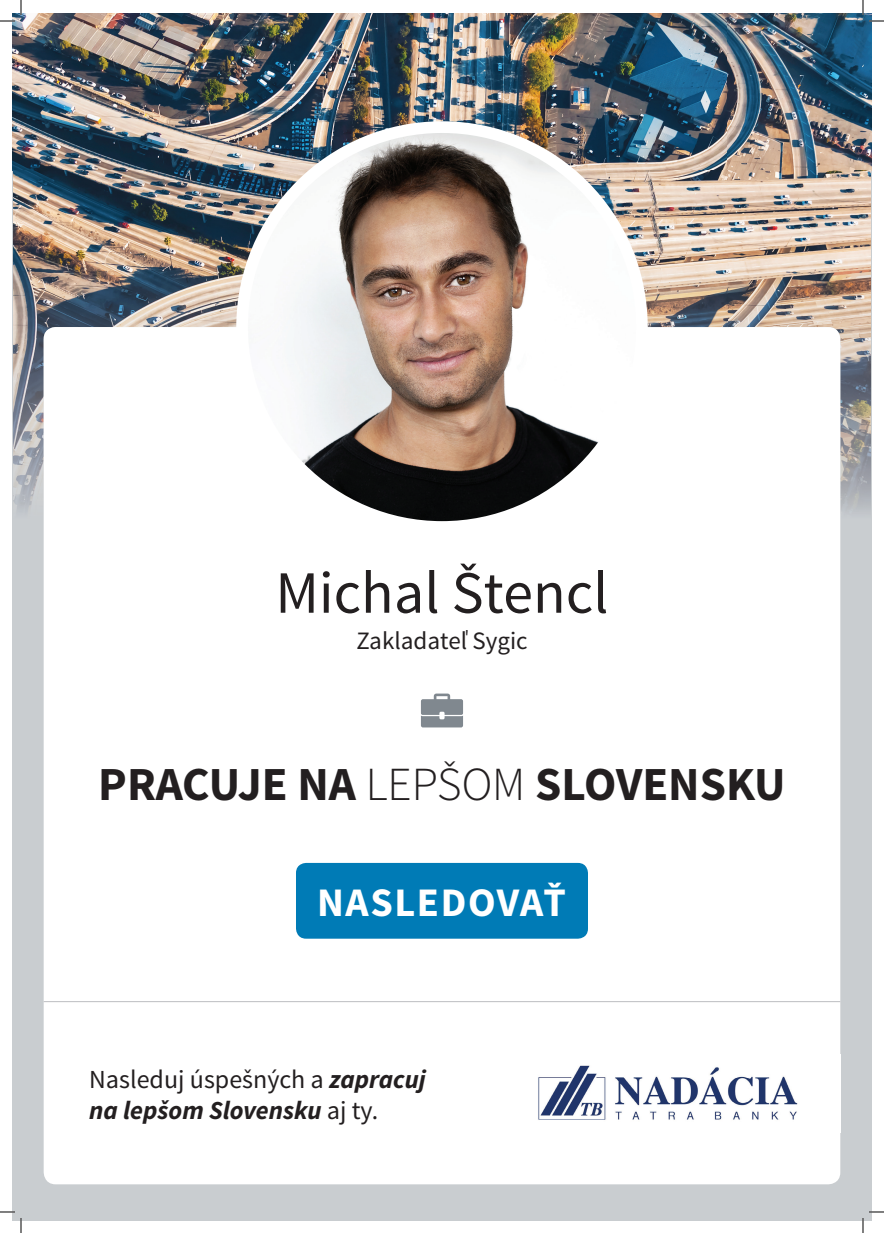
<style>
.page{position:relative;width:884px;height:1233px;background:#fff}
.page>*{position:absolute;margin:0;border:0;box-sizing:border-box;transform-origin:0 0}
.t1{font:60px "Source Sans Pro";color:#231f20}
.t2{font:700 47.4px "Source Sans Pro";color:#231f20}
.t3{font:700 40.5px "Source Sans Pro";letter-spacing:.04em;color:#fff}
.t4{font:italic 700 26px/31.2px "Source Sans Pro";color:#231f20}
.t5{font:25px "Source Sans Pro";color:#231f20}
.s1{font-weight:300}
.s2{font-weight:400;font-style:normal}
</style>
<div class="page">
<div style="left:12px;top:170px;width:859px;height:1050px;background:#c9cdd0"></div>
<img style="left:13px;top:13px;width:858px;height:157px">
<img style="left:13px;top:170px;width:304px;height:168px">
<img style="left:567px;top:170px;width:161px;height:157px">
<img style="left:728px;top:170px;width:143px;height:168px">
<img style="left:13px;top:338px;width:31px;height:202px">
<img style="left:840px;top:338px;width:31px;height:202px">
<div style="left:44px;top:327px;width:796px;height:857px;background:#fff;border-radius:12px"></div>
<img style="left:242px;top:127px;width:400px;height:400px;border-radius:200px">
<div style="left:236px;top:121px;width:412px;height:412px;border:12px solid #fff;border-radius:50%"></div>
<hr style="left:44px;top:1001px;width:796px;height:1px;background:#bcbdc0">
<svg style="left:421px;top:693px;width:42px;height:34px"></svg>
<img style="left:538px;top:1054px;width:303px;height:78px">
<div style="left:296px;top:863px;width:292px;height:75px;background:#007bb6;border-radius:10px"></div>
<svg style="left:0;top:1211px;width:15px;height:1px"></svg>
<svg style="left:869px;top:1211px;width:15px;height:1px"></svg>
<svg style="left:0;top:0;width:22px;height:22px"></svg>
<svg style="left:20px;top:1218px;width:2px;height:15px"></svg>
<svg style="left:862px;top:0;width:22px;height:22px"></svg>
<svg style="left:862px;top:1218px;width:2px;height:15px"></svg>
<h1 class="t1" style="left:276px;top:555px;width:334px">Michal Štencl</h1>
<p class="t5" style="left:356px;top:625px;width:173px">Zakladateľ Sygic</p>
<h2 class="t2" style="left:98px;top:754px;width:689px">PRACUJE NA <span class="s1">LEPŠOM</span> SLOVENSKU</h2>
<h3 class="t3" style="left:317px;top:876px;width:250px">NASLEDOVAŤ</h3>
<p class="t4" style="left:89px;top:1063px;width:338px"><span class="s2">Nasleduj úspešných a</span> zapracuj na lepšom Slovensku <span class="s2">aj ty.</span></p>
</div>
